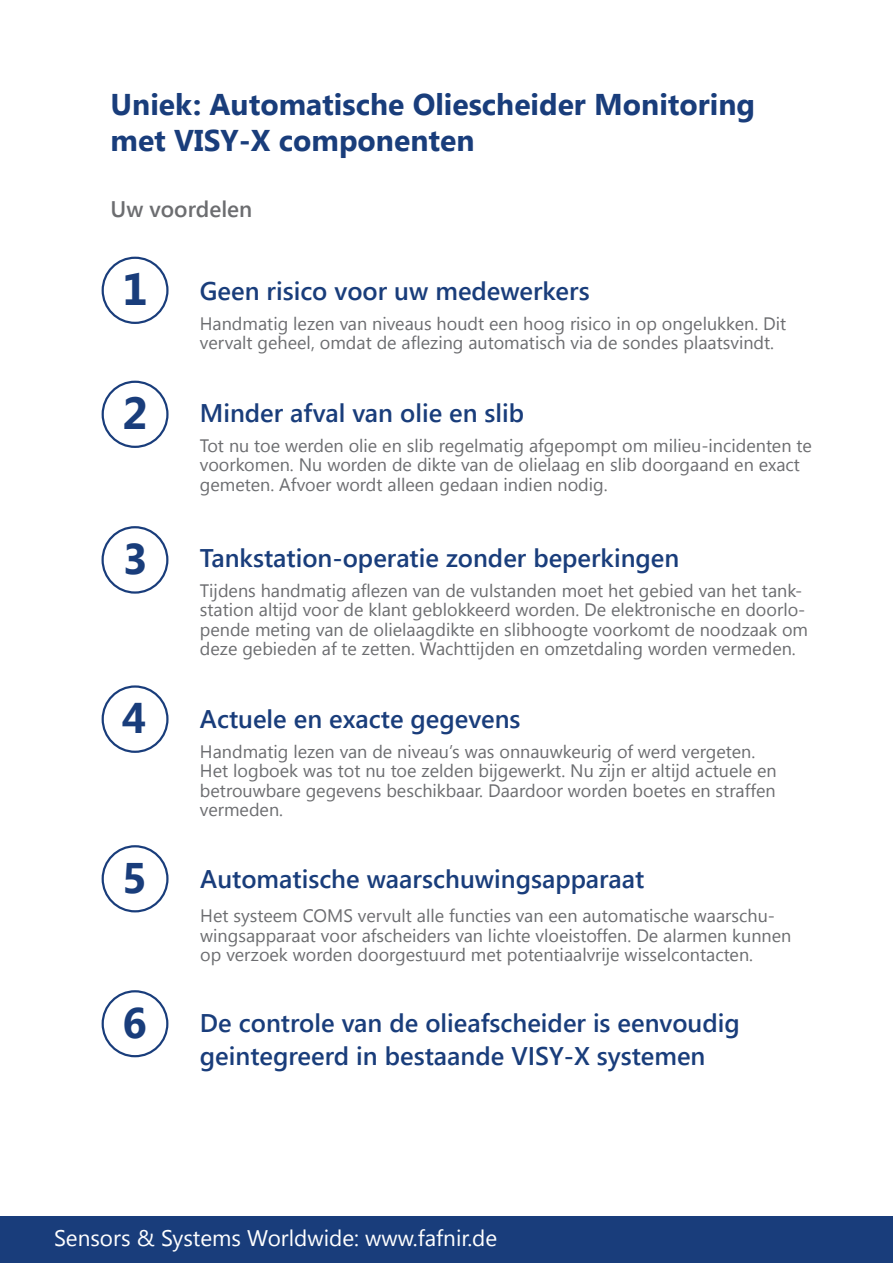
<style>
.page{position:relative;width:893px;height:1263px;background:#fff}
.page>*{position:absolute;margin:0;border:0;box-sizing:border-box;transform-origin:0 0}
.t1{font:700 45px "Segoe UI";color:#193d7b}
.t2{font:700 44.85px "Segoe UI";color:#193d7b}
.t3{font:700 42.9px "Segoe UI";color:#193d7b}
.t4{font:700 42.75px "Segoe UI";color:#193d7b}
.t5{font:700 42.6px "Segoe UI";color:#193d7b}
.t6{font:700 30px/36px "Segoe UI";color:#193d7b}
.t7{font:600 25.5px/33px "Segoe UI";color:#193d7b}
.t8{font:22.5px "Segoe UI";color:#fff}
.t9{font:600 22.5px "Segoe UI";color:#6c6d70}
.t10{font:18px/19.5px "Segoe UI";color:#6c6d70}
</style>
<div class="page">
<div style="left:102px;top:257px;width:67px;height:67px;border:2px solid #193d7b;border-radius:50%"></div>
<div style="left:102px;top:381px;width:67px;height:67px;border:2px solid #193d7b;border-radius:50%"></div>
<div style="left:102px;top:526px;width:66px;height:68px;border:2px solid #193d7b;border-radius:50%"></div>
<div style="left:102px;top:685px;width:67px;height:68px;border:2px solid #193d7b;border-radius:50%"></div>
<div style="left:102px;top:845px;width:67px;height:67px;border:2px solid #193d7b;border-radius:50%"></div>
<div style="left:102px;top:990px;width:66px;height:67px;border:2px solid #193d7b;border-radius:50%"></div>
<div style="left:0;top:1216px;width:893px;height:47px;background:#193d7b"></div>
<h3 class="t6" style="left:111px;top:85px;width:646px">Uniek: Automatische Oliescheider Monitoring met VISY-X componenten</h3>
<p class="t9" style="left:111px;top:187px;width:143px">Uw voordelen</p>
<h1 class="t1" style="left:122px;top:257px;width:27px">1</h1>
<h2 class="t2" style="left:122px;top:381px;width:27px">2</h2>
<h3 class="t3" style="left:123px;top:528px;width:26px">3</h3>
<h3 class="t3" style="left:122px;top:688px;width:26px">4</h3>
<h3 class="t4" style="left:122px;top:837px;width:26px">5</h3>
<h3 class="t5" style="left:122px;top:983px;width:26px">6</h3>
<h3 class="t7" style="left:200px;top:273px;width:391px">Geen risico voor uw medewerkers</h3>
<p class="t10" style="left:200px;top:313px;width:588px">Handmatig lezen van niveaus houdt een hoog risico in op ongelukken. Dit vervalt geheel, omdat de aflezing automatisch via de sondes plaatsvindt.</p>
<h3 class="t7" style="left:200px;top:395px;width:326px">Minder afval van olie en slib</h3>
<p class="t10" style="left:200px;top:435px;width:613px">Tot nu toe werden olie en slib regelmatig afgepompt om milieu-incidenten te voorkomen. Nu worden de dikte van de olielaag en slib doorgaand en exact gemeten. Afvoer wordt alleen gedaan indien nodig.</p>
<h3 class="t7" style="left:200px;top:540px;width:481px">Tankstation-operatie zonder beperkingen</h3>
<p class="t10" style="left:200px;top:580px;width:610px">Tijdens handmatig aflezen van de vulstanden moet het gebied van het tank&shy;station altijd voor de klant geblokkeerd worden. De elektronische en doorlo&shy;pende meting van de olielaagdikte en slibhoogte voorkomt de noodzaak om deze gebieden af te zetten. Wachttijden en omzetdaling worden vermeden.</p>
<h3 class="t7" style="left:200px;top:701px;width:322px">Actuele en exacte gegevens</h3>
<p class="t10" style="left:200px;top:741px;width:578px">Handmatig lezen van de niveau’s was onnauwkeurig of werd vergeten.<br>Het logboek was tot nu toe zelden bijgewerkt. Nu zijn er altijd actuele en betrouwbare gegevens beschikbaar. Daardoor worden boetes en straffen vermeden.</p>
<h3 class="t7" style="left:200px;top:861px;width:446px">Automatische waarschuwingsapparaat</h3>
<p class="t10" style="left:200px;top:905px;width:593px">Het systeem COMS vervult alle functies van een automatische waarschu&shy;wingsapparaat voor afscheiders van lichte vloeistoffen. De alarmen kunnen op verzoek worden doorgestuurd met potentiaalvrije wisselcontacten.</p>
<h3 class="t7" style="left:200px;top:1005px;width:541px">De controle van de olieafscheider is eenvoudig geintegreerd in bestaande VISY-X systemen</h3>
<p class="t8" style="left:54px;top:1222px;width:445px">Sensors &amp; Systems Worldwide: www.fafnir.de</p>
</div>
